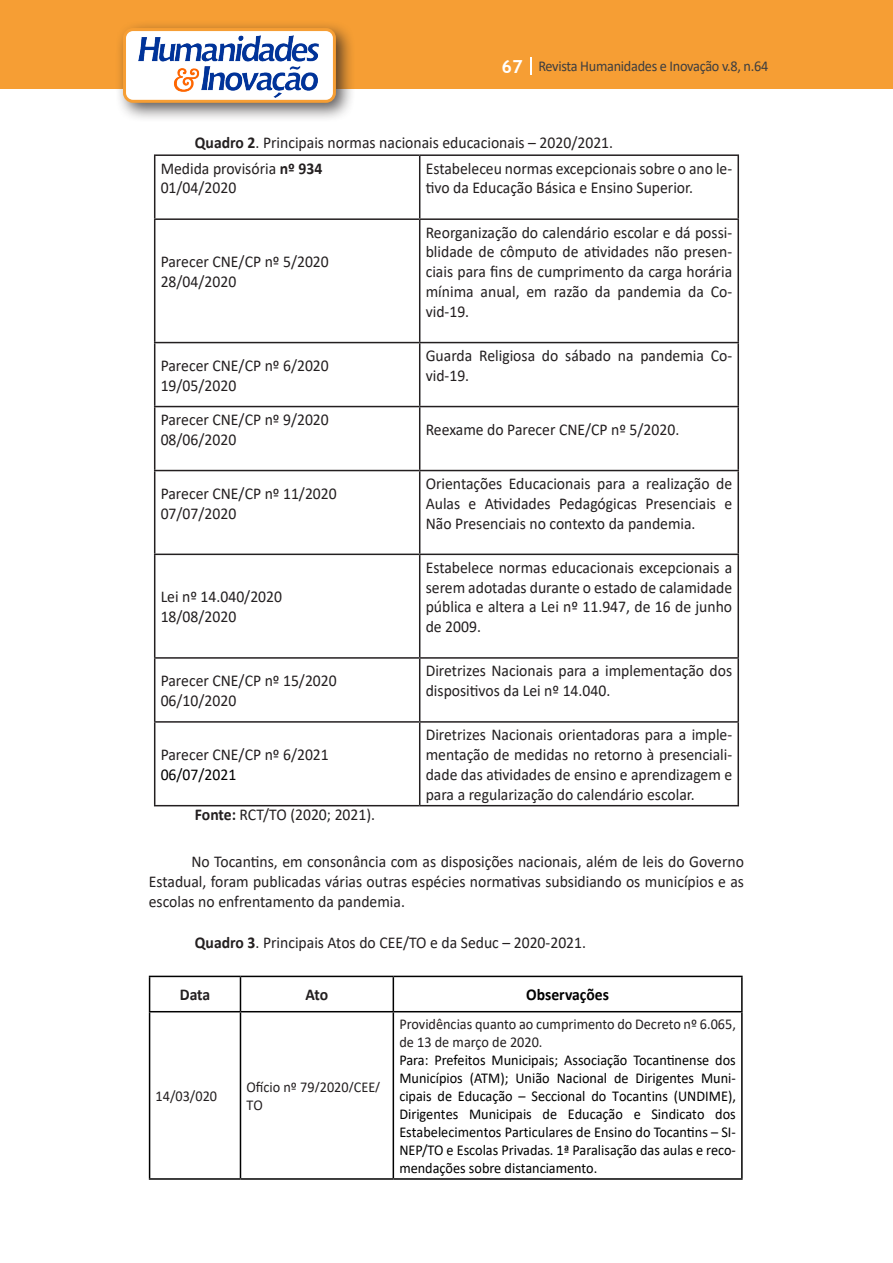
<style>
.page{position:relative;width:893px;height:1263px;background:#fff}
.page>*{position:absolute;margin:0;border:0;box-sizing:border-box;transform-origin:0 0}
.Texto{font:16.5px/19.8px "Calibri";color:#231f20;text-align:justify;scale:.95 1}
.Texto-2{font:700 16.5px "Calibri";color:#000;scale:.95 1}
.Texto-3{font:16.5px "Calibri";color:#000;scale:.95 1}
.Texto-4{font:700 16.5px "Calibri";letter-spacing:-.01em;color:#231f20;scale:.95 1}
.Texto-5{font:15px/18px "Calibri";color:#000;text-align:justify;scale:.95 1}
.Texto-6{font:15px/18px "Calibri";color:#231f20;scale:.95 1}
.t1{font:15px "Calibri";letter-spacing:-.02em;color:#3e3e3f;scale:.95 1}
.s1{font-family:"Trebuchet MS";font-weight:700;font-size:18px;color:#fff}
.s2{font-weight:700}
</style>
<div class="page">
<div style="left:0;top:0;width:893px;height:88px;background:#f69e34"></div>
<svg style="left:530px;top:57px;width:2px;height:18px"></svg>
<div style="left:115px;top:20px;width:241px;height:103px;background:#231f20;opacity:.75"></div>
<div style="left:125px;top:30px;width:209px;height:71px;background:#fff;border-radius:9px"></div>
<img style="left:138px;top:35px;width:181px;height:62px">
<div style="left:123px;top:28px;width:213px;height:75px;border:3px solid #f69e34;border-radius:9px"></div>
<hr style="left:154px;top:154px;width:266px;height:2px;background:#231f20">
<hr style="left:154px;top:156px;width:1px;height:62px;background:#231f20">
<hr style="left:420px;top:154px;width:319px;height:2px;background:#231f20">
<hr style="left:419px;top:156px;width:1px;height:62px;background:#231f20">
<hr style="left:737px;top:156px;width:2px;height:62px;background:#231f20">
<hr style="left:154px;top:218px;width:266px;height:2px;background:#231f20">
<hr style="left:154px;top:220px;width:1px;height:122px;background:#231f20">
<hr style="left:420px;top:218px;width:319px;height:2px;background:#231f20">
<hr style="left:419px;top:220px;width:1px;height:122px;background:#231f20">
<hr style="left:737px;top:220px;width:2px;height:122px;background:#231f20">
<hr style="left:154px;top:342px;width:266px;height:1px;background:#231f20">
<hr style="left:154px;top:343px;width:1px;height:63px;background:#231f20">
<hr style="left:420px;top:342px;width:319px;height:1px;background:#231f20">
<hr style="left:419px;top:343px;width:1px;height:63px;background:#231f20">
<hr style="left:737px;top:343px;width:2px;height:63px;background:#231f20">
<hr style="left:154px;top:406px;width:266px;height:1px;background:#231f20">
<hr style="left:154px;top:407px;width:1px;height:63px;background:#231f20">
<hr style="left:420px;top:406px;width:319px;height:1px;background:#231f20">
<hr style="left:419px;top:407px;width:1px;height:63px;background:#231f20">
<hr style="left:737px;top:407px;width:2px;height:63px;background:#231f20">
<hr style="left:154px;top:470px;width:266px;height:1px;background:#231f20">
<hr style="left:154px;top:471px;width:1px;height:83px;background:#231f20">
<hr style="left:420px;top:470px;width:319px;height:1px;background:#231f20">
<hr style="left:419px;top:471px;width:1px;height:83px;background:#231f20">
<hr style="left:737px;top:471px;width:2px;height:83px;background:#231f20">
<hr style="left:154px;top:554px;width:266px;height:1px;background:#231f20">
<hr style="left:154px;top:555px;width:1px;height:102px;background:#231f20">
<hr style="left:420px;top:554px;width:319px;height:1px;background:#231f20">
<hr style="left:419px;top:555px;width:1px;height:102px;background:#231f20">
<hr style="left:737px;top:555px;width:2px;height:102px;background:#231f20">
<hr style="left:154px;top:657px;width:266px;height:2px;background:#231f20">
<hr style="left:154px;top:659px;width:1px;height:62px;background:#231f20">
<hr style="left:420px;top:657px;width:319px;height:2px;background:#231f20">
<hr style="left:419px;top:659px;width:1px;height:62px;background:#231f20">
<hr style="left:737px;top:659px;width:2px;height:62px;background:#231f20">
<hr style="left:154px;top:721px;width:266px;height:2px;background:#231f20">
<hr style="left:154px;top:723px;width:1px;height:82px;background:#231f20">
<hr style="left:420px;top:721px;width:319px;height:2px;background:#231f20">
<hr style="left:419px;top:723px;width:1px;height:82px;background:#231f20">
<hr style="left:737px;top:723px;width:2px;height:82px;background:#231f20">
<hr style="left:154px;top:805px;width:266px;height:1px;background:#231f20">
<hr style="left:420px;top:805px;width:319px;height:1px;background:#231f20">
<svg style="left:150px;top:977px;width:591px;height:201px"></svg>
<hr style="left:149px;top:976px;width:91px;height:1px;background:#000">
<hr style="left:240px;top:976px;width:153px;height:1px;background:#000">
<hr style="left:393px;top:976px;width:350px;height:1px;background:#000">
<hr style="left:149px;top:1011px;width:91px;height:1px;background:#000">
<hr style="left:240px;top:1011px;width:153px;height:1px;background:#000">
<hr style="left:393px;top:1011px;width:350px;height:1px;background:#000">
<hr style="left:149px;top:1178px;width:91px;height:2px;background:#000">
<hr style="left:240px;top:1178px;width:153px;height:2px;background:#000">
<hr style="left:393px;top:1178px;width:350px;height:2px;background:#000">
<hr style="left:149px;top:977px;width:1px;height:34px;background:#000">
<hr style="left:149px;top:1012px;width:1px;height:166px;background:#000">
<hr style="left:240px;top:977px;width:1px;height:34px;background:#000">
<hr style="left:393px;top:977px;width:1px;height:34px;background:#000">
<hr style="left:741px;top:977px;width:2px;height:34px;background:#000">
<hr style="left:240px;top:1012px;width:1px;height:166px;background:#000">
<hr style="left:393px;top:1012px;width:1px;height:166px;background:#000">
<hr style="left:741px;top:1012px;width:2px;height:166px;background:#000">
<p class="t1" style="left:501px;top:56px;width:282px"><span class="s1">67</span> Revista Humanidades e Inovação v.8, n.64</p>
<p class="Texto" style="left:195px;top:133px;width:442px"><span class="s2">Quadro 2</span>. Principais normas nacionais educacionais – 2020/2021.</p>
<p class="Texto" style="left:161px;top:158px;width:172px">Medida provisória <span class="s2">nº 934</span></p>
<p class="Texto" style="left:161px;top:178px;width:81px">01/04/2020</p>
<p class="Texto" style="left:426px;top:158px;width:324px">Estabeleceu normas excepcionais sobre o ano le&shy;tivo da Educação Básica e Ensino Superior.</p>
<p class="Texto" style="left:161px;top:251px;width:178px">Parecer CNE/CP nº 5/2020</p>
<p class="Texto" style="left:161px;top:271px;width:81px">28/04/2020</p>
<p class="Texto" style="left:161px;top:355px;width:178px">Parecer CNE/CP nº 6/2020</p>
<p class="Texto" style="left:161px;top:375px;width:81px">19/05/2020</p>
<p class="Texto" style="left:161px;top:409px;width:178px">Parecer CNE/CP nº 9/2020</p>
<p class="Texto" style="left:161px;top:429px;width:81px">08/06/2020</p>
<p class="Texto" style="left:161px;top:483px;width:187px">Parecer CNE/CP nº 11/2020</p>
<p class="Texto" style="left:161px;top:503px;width:81px">07/07/2020</p>
<p class="Texto" style="left:161px;top:587px;width:129px">Lei nº 14.040/2020</p>
<p class="Texto" style="left:161px;top:606px;width:81px">18/08/2020</p>
<p class="Texto" style="left:161px;top:670px;width:187px">Parecer CNE/CP nº 15/2020</p>
<p class="Texto" style="left:161px;top:690px;width:81px">06/10/2020</p>
<p class="Texto" style="left:161px;top:744px;width:178px">Parecer CNE/CP nº 6/2021</p>
<p class="Texto-3" style="left:161px;top:763px;width:81px">06/07/2021</p>
<p class="Texto" style="left:426px;top:222px;width:324px">Reorganização do calendário escolar e dá possi&shy;blidade de cômputo de atividades não presen&shy;ciais para fins de cumprimento da carga horária mínima anual, em razão da pandemia da Co&shy;vid-19.</p>
<p class="Texto" style="left:426px;top:345px;width:324px">Guarda Religiosa do sábado na pandemia Co&shy;vid-19.</p>
<p class="Texto" style="left:426px;top:419px;width:268px">Reexame do Parecer CNE/CP nº 5/2020.</p>
<p class="Texto" style="left:426px;top:473px;width:324px">Orientações Educacionais para a realização de Aulas e Atividades Pedagógicas Presenciais e Não Presenciais no contexto da pandemia.</p>
<p class="Texto" style="left:426px;top:557px;width:324px">Estabelece normas educacionais excepcionais a serem adotadas durante o estado de calamidade pública e altera a Lei nº 11.947, de 16 de junho de 2009.</p>
<p class="Texto" style="left:426px;top:660px;width:324px">Diretrizes Nacionais para a implementação dos dispositivos da Lei nº 14.040.</p>
<p class="Texto" style="left:426px;top:724px;width:324px">Diretrizes Nacionais orientadoras para a imple&shy;mentação de medidas no retorno à presenciali&shy;dade das atividades de ensino e aprendizagem e para a regularização do calendário escolar.</p>
<p class="Texto" style="left:195px;top:804px;width:191px"><span class="s2">Fonte:</span> RCT/TO (2020; 2021).</p>
<p class="Texto" style="left:149px;top:851px;width:628px;text-indent:43px">No Tocantins, em consonância com as disposições nacionais, além de leis do Governo Estadual, foram publicadas várias outras espécies normativas subsidiando os municípios e as escolas no enfrentamento da pandemia.</p>
<p class="Texto" style="left:195px;top:932px;width:413px"><span class="s2">Quadro 3</span>. Principais Atos do CEE/TO e da Seduc – 2020-2021.</p>
<p class="Texto-4" style="left:180px;top:983px;width:34px">Data</p>
<p class="Texto-4" style="left:306px;top:983px;width:25px">Ato</p>
<p class="Texto-2" style="left:526px;top:983px;width:89px">Observações</p>
<p class="Texto-6" style="left:156px;top:1086px;width:66px">14/03/020</p>
<p class="Texto-6" style="left:246px;top:1077px;width:142px">Ofício nº 79/2020/CEE/<br>TO</p>
<p class="Texto-6" style="left:399px;top:1014px;width:356px">Providências quanto ao cumprimento do Decreto nº 6.065, de 13 de março de 2020.</p>
<p class="Texto-5" style="left:399px;top:1050px;width:356px">Para: Prefeitos Municipais; Associação Tocantinense dos Municípios (ATM); União Nacional de Dirigentes Muni&shy;cipais de Educação – Seccional do Tocantins (UNDIME), Dirigentes Municipais de Educação e Sindicato dos Estabelecimentos Particulares de Ensino do Tocantins – SI-NEP/TO e Escolas Privadas. 1ª Paralisação das aulas e reco&shy;mendações sobre distanciamento.</p>
</div>
